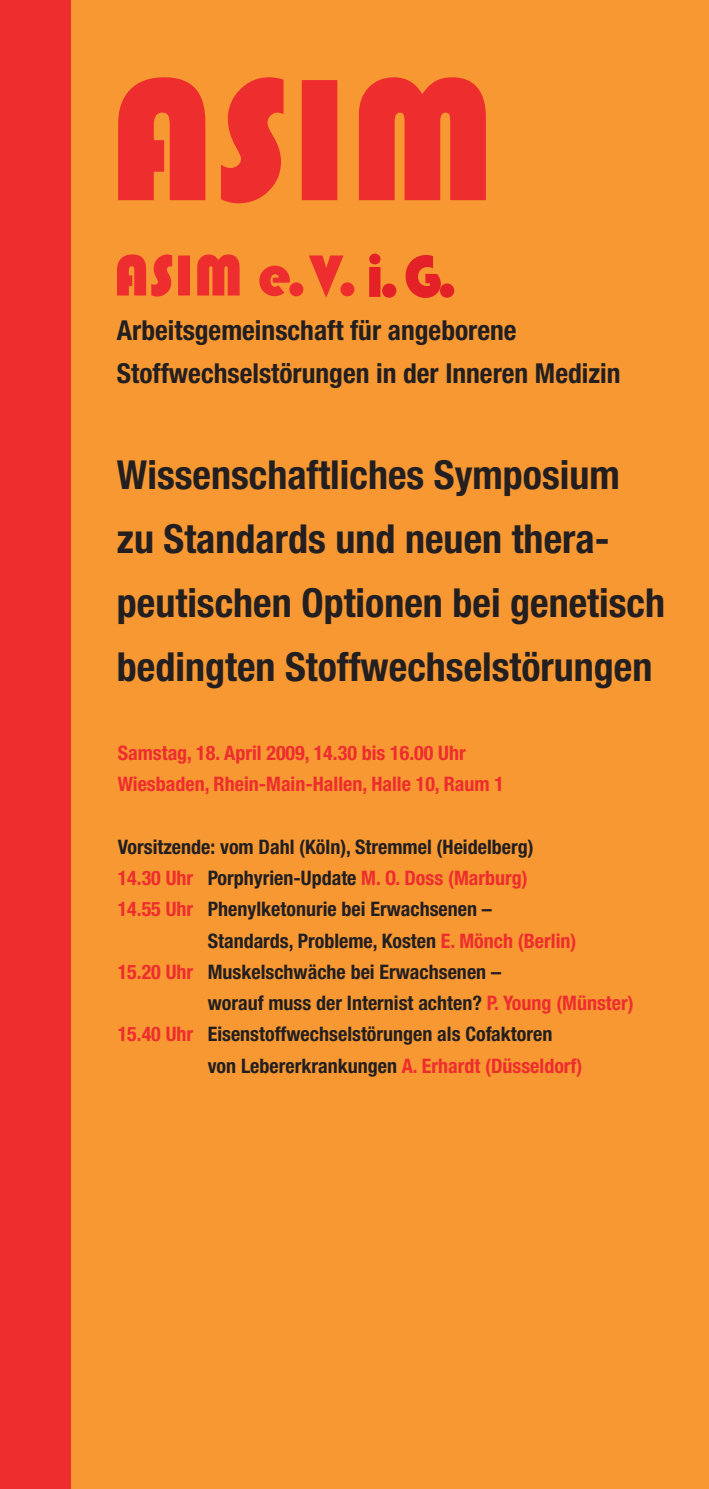
<style>
.page{position:relative;width:709px;height:1489px;background:#fff}
.page>*{position:absolute;margin:0;border:0;box-sizing:border-box;transform-origin:0 0}
.t1{font:700 condensed 40px/63.8px "Helvetica Neue";color:#231f20}
.t2{font:700 condensed 27.5px "Helvetica Neue";color:#231f20}
.t3{font:700 condensed 20px "Helvetica Neue";color:#231f20}
.t4{font:700 condensed 20px "Helvetica Neue";color:#ee2d2e}
.s1{color:#231f20}
.s2{color:#ee2d2e}
</style>
<div class="page">
<div style="left:0;top:0;width:709px;height:1488px;background:#f79832"></div>
<div style="left:0;top:0;width:71px;height:1488px;background:#ee2d2e"></div>
<svg style="left:117px;top:253px;width:337px;height:45px"></svg>
<svg style="left:118px;top:77px;width:368px;height:126px;fill:#ee2d2e"></svg>
<p class="t2" style="left:117px;top:314px;width:401px">Arbeitsgemeinschaft für angeborene</p>
<p class="t2" style="left:117px;top:356px;width:505px">Stoffwechselstörungen in der Inneren Medizin</p>
<p class="t1" style="left:117px;top:442px;width:504px">Wissenschaftliches Symposium</p>
<p class="t1" style="left:117px;top:506px;width:549px">zu Standards und neuen thera&shy;peutischen Optionen bei genetisch bedingten Stoffwechselstörungen</p>
<p class="t4" style="left:118px;top:740px;width:349px">Samstag, 18. April 2009, 14.30 bis 16.00 Uhr</p>
<p class="t4" style="left:118px;top:772px;width:388px">Wiesbaden, Rhein-Main-Hallen, Halle 10, Raum 1</p>
<p class="t3" style="left:118px;top:834px;width:417px">Vorsitzende: vom Dahl (Köln), Stremmel (Heidelberg)</p>
<p class="t4" style="left:118px;top:865px;width:411px">14.30 Uhr <span class="s1">Porphyrien-Update</span> M. O. Doss (Marburg)</p>
<p class="t3" style="left:118px;top:897px;width:376px"><span class="s2">14.55 Uhr</span> Phenylketonurie bei Erwachsenen –</p>
<p class="t3" style="left:208px;top:928px;width:370px">Standards, Probleme, Kosten <span class="s2">E. Mönch (Berlin)</span></p>
<p class="t3" style="left:118px;top:959px;width:385px"><span class="s2">15.20 Uhr</span> Muskelschwäche bei Erwachsenen –</p>
<p class="t3" style="left:208px;top:990px;width:427px">worauf muss der Internist achten? <span class="s2">P. Young (Münster)</span></p>
<p class="t3" style="left:118px;top:1022px;width:436px"><span class="s2">15.40 Uhr</span> Eisenstoffwechselstörungen als Cofaktoren</p>
<p class="t4" style="left:208px;top:1053px;width:376px"><span class="s1">von Lebererkrankungen</span> A. Erhardt (Düsseldorf)</p>
</div>
